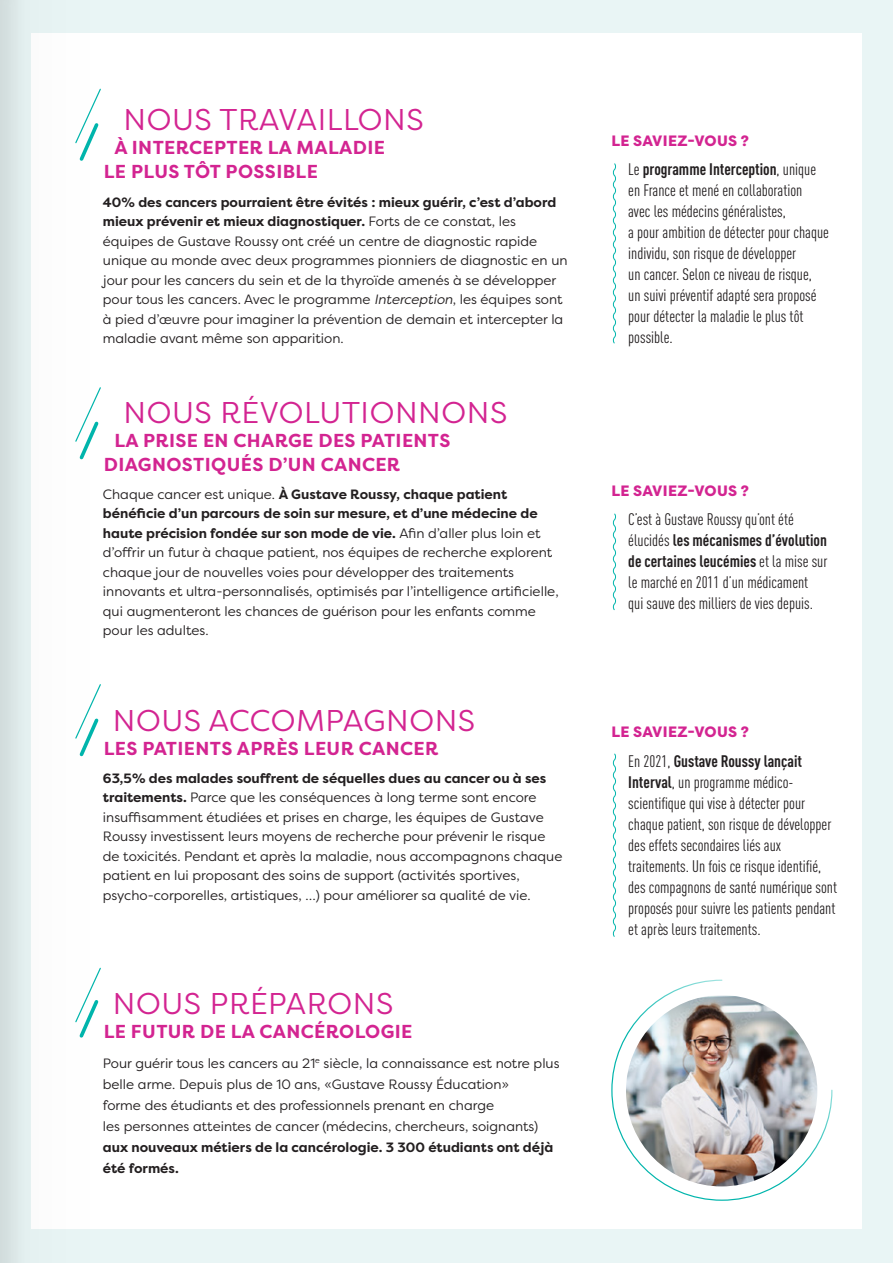
<style>
.page{position:relative;width:893px;height:1263px;background:#e9f5f5}
.page>*{position:absolute;margin:0;border:0;box-sizing:border-box;transform-origin:0 0}
.t1{font:30px "Filson Pro";letter-spacing:.02em;color:#d32491}
.t2{font:700 18.75px/24px "Filson Pro";letter-spacing:.02em;color:#d32491}
.t3{font:16.5px/21px "DIN Cond";color:#231f20}
.t4{font:800 15px "Filson Pro";letter-spacing:.02em;color:#d32491}
.t5{font:13.5px/19.5px "Filson Pro";color:#231f20}
.s1{font-weight:700}
.s2{font-style:italic}
</style>
<div class="page">
<div style="left:31px;top:34px;width:831px;height:1195px;background:#fff"></div>
<svg style="left:612px;top:163px;width:4px;height:181px"></svg>
<svg style="left:612px;top:513px;width:4px;height:98px"></svg>
<img style="left:611px;top:979px;width:222px;height:222px">
<svg style="left:612px;top:753px;width:4px;height:184px"></svg>
<img style="left:0;top:0;width:595px;height:1263px">
<p class="t1" style="left:123px;top:100px;width:302px">NOUS TRAVAILLONS</p>
<p class="t2" style="left:104px;top:136px;width:283px;text-indent:10px">À INTERCEPTER LA MALADIE<br>LE PLUS TÔT POSSIBLE</p>
<p class="t5" style="left:103px;top:192px;width:466px"><span class="s1">40 % des cancers pourraient être évités : mieux guérir, c’est d’abord mieux prévenir et mieux diagnostiquer.</span> Forts de ce constat, les équipes de Gustave Roussy ont créé un centre de diagnostic rapide unique au monde avec deux programmes pionniers de diagnostic en un jour pour les cancers du sein et de la thyroïde amenés à se développer pour tous les cancers. Avec le programme <span class="s2">Interception</span>, les équipes sont à pied d’œuvre pour imaginer la prévention de demain et intercepter la maladie avant même son apparition.</p>
<p class="t1" style="left:123px;top:393px;width:385px">NOUS RÉVOLUTIONNONS</p>
<p class="t2" style="left:104px;top:429px;width:348px;text-indent:10px">LA PRISE EN CHARGE DES PATIENTS<br>DIAGNOSTIQUÉS D’UN CANCER</p>
<p class="t5" style="left:103px;top:484px;width:457px">Chaque cancer est unique. <span class="s1">À Gustave Roussy, chaque patient bénéficie d’un parcours de soin sur mesure, et d’une médecine de haute précision fondée sur son mode de vie.</span> Afin d’aller plus loin et d’offrir un futur à chaque patient, nos équipes de recherche explorent chaque jour de nouvelles voies pour développer des traitements innovants et ultra-personnalisés, optimisés par l’intelligence artificielle, qui augmenteront les chances de guérison pour les enfants comme pour les adultes.</p>
<p class="t1" style="left:113px;top:700px;width:364px">NOUS ACCOMPAGNONS</p>
<p class="t2" style="left:104px;top:736px;width:336px">LES PATIENTS APRÈS LEUR CANCER</p>
<p class="t5" style="left:103px;top:768px;width:461px"><span class="s1">63,5 % des malades souffrent de séquelles dues au cancer ou à ses traitements.</span> Parce que les conséquences à long terme sont encore insuffisamment étudiées et prises en charge, les équipes de Gustave Roussy investissent leurs moyens de recherche pour prévenir le risque de toxicités. Pendant et après la maladie, nous accompagnons chaque patient en lui proposant des soins de support (activités sportives, psycho-corporelles, artistiques, …) pour améliorer sa qualité de vie.</p>
<p class="t1" style="left:113px;top:984px;width:282px">NOUS PRÉPARONS</p>
<p class="t2" style="left:104px;top:1020px;width:310px">LE FUTUR DE LA CANCÉROLOGIE</p>
<p class="t5" style="left:103px;top:1052px;width:458px;line-height:21px">Pour guérir tous les cancers au 21<sup>e</sup> siècle, la connaissance est notre plus belle arme. Depuis plus de 10 ans, « Gustave Roussy Éducation »<br>forme des étudiants et des professionnels prenant en charge<br>les personnes atteintes de cancer (médecins, chercheurs, soignants) <span class="s1">aux nouveaux métiers de la cancérologie. 3 300 étudiants ont déjà été formés.</span></p>
<p class="t4" style="left:611px;top:131px;width:139px">LE SAVIEZ-VOUS ?</p>
<p class="t3" style="left:628px;top:159px;width:202px">Le <span class="s1">programme Interception</span>, unique en France et mené en collaboration<br>avec les médecins généralistes,<br>a pour ambition de détecter pour chaque individu, son risque de développer<br>un cancer. Selon ce niveau de risque,<br>un suivi préventif adapté sera proposé pour détecter la maladie le plus tôt possible.</p>
<p class="t4" style="left:611px;top:481px;width:139px">LE SAVIEZ-VOUS ?</p>
<p class="t3" style="left:628px;top:509px;width:201px">C’est à Gustave Roussy qu’ont été élucidés <span class="s1">les mécanismes d’évolution de certaines leucémies</span> et la mise sur le marché en 2011 d’un médicament qui sauve des milliers de vies depuis.</p>
<p class="t4" style="left:611px;top:723px;width:139px">LE SAVIEZ-VOUS ?</p>
<p class="t3" style="left:628px;top:750px;width:210px">En 2021, <span class="s1">Gustave Roussy lançait Interval</span>, un programme médico&shy;scientifique qui vise à détecter pour chaque patient, son risque de développer des effets secondaires liés aux traitements. Un fois ce risque identifié, des compagnons de santé numérique sont proposés pour suivre les patients pendant et après leurs traitements.</p>
</div>
